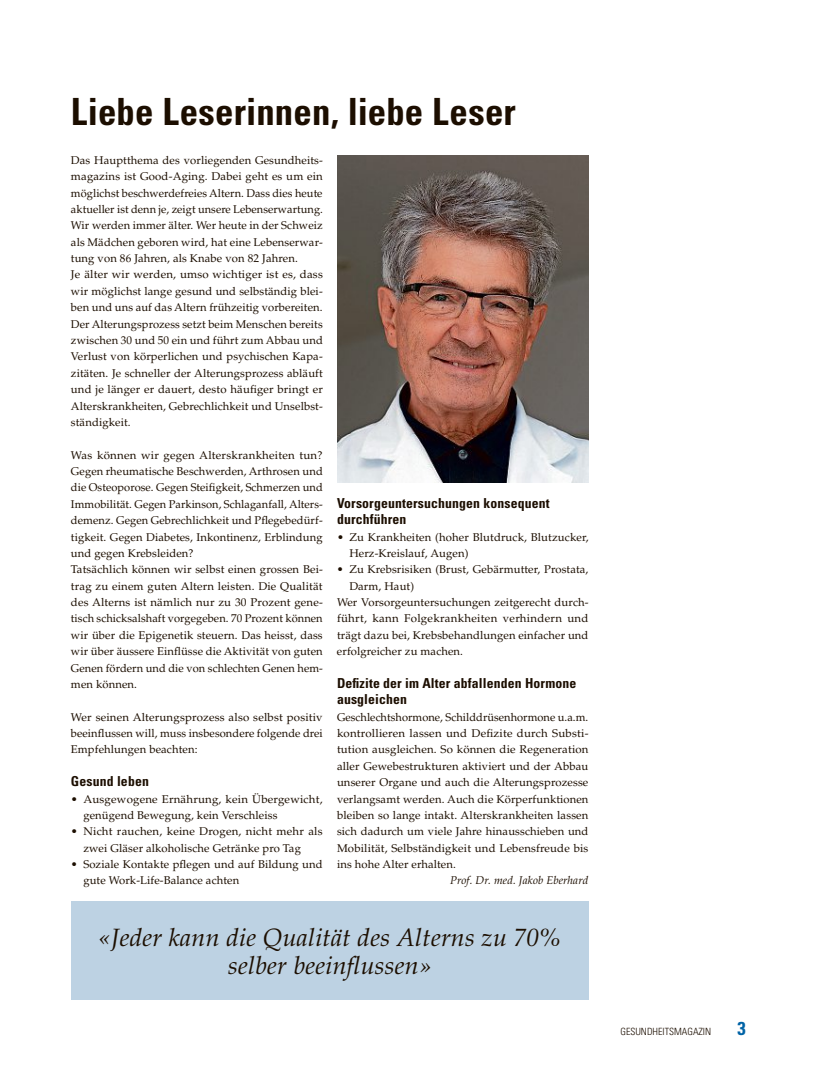
<style>
.page{position:relative;width:823px;height:1088px;background:#fff}
.page>*{position:absolute;margin:0;border:0;box-sizing:border-box;transform-origin:0 0}
.t1{font:700 condensed 37.5px "Univers LT Std";letter-spacing:.005em;color:#1c0e00}
.t2{font:italic 25px/27.5px "Palatino LT Std";letter-spacing:.01em;color:#1c0e00;text-align:center}
.t3{font:700 condensed 18.62px "Univers LT Std";color:#0063a6}
.t4{font:700 condensed 13.75px/16.4px "Univers LT Std";letter-spacing:.01em;color:#1c0e00}
.t5{font:11.25px/16.4px "Palatino LT Std";letter-spacing:.01em;color:#1c0e00}
.t6{font:italic 11.25px "Palatino LT Std";letter-spacing:.01em;color:#1c0e00}
.t7{font:300 condensed 10px "Univers LT Std";color:#1c0e00}
</style>
<div class="page">
<div style="left:71px;top:901px;width:517px;height:98px;background:#bdd2e3"></div>
<img style="left:337px;top:156px;width:251px;height:327px">
<h1 class="t1" style="left:71px;top:91px;width:446px">Liebe Leserinnen, liebe Leser</h1>
<p class="t5" style="left:71px;top:153px;width:253px">Das Hauptthema des vorliegenden Gesundheits&shy;magazins ist Good-Aging. Dabei geht es um ein möglichst beschwerdefreies Altern. Dass dies heute aktueller ist denn je, zeigt unsere Lebenserwartung.<br>Wir werden immer älter. Wer heute in der Schweiz als Mädchen geboren wird, hat eine Lebenserwar&shy;tung von 86 Jahren, als Knabe von 82 Jahren.<br>Je älter wir werden, umso wichtiger ist es, dass wir möglichst lange gesund und selbständig blei&shy;ben und uns auf das Altern frühzeitig vorbereiten.<br>Der Alterungsprozess setzt beim Menschen bereits zwischen 30 und 50 ein und führt zum Abbau und Verlust von körperlichen und psychischen Kapa&shy;zitäten. Je schneller der Alterungsprozess abläuft und je länger er dauert, desto häufiger bringt er Alterskrankheiten, Gebrechlichkeit und Unselbst&shy;ständigkeit.</p>
<p class="t5" style="left:71px;top:448px;width:253px">Was können wir gegen Alterskrankheiten tun?<br>Gegen rheumatische Beschwerden, Arthrosen und die Osteoporose. Gegen Steifigkeit, Schmerzen und Immobilität. Gegen Parkinson, Schlaganfall, Alters&shy;demenz. Gegen Gebrechlichkeit und Pflegebedürf&shy;tigkeit. Gegen Diabetes, Inkontinenz, Erblindung und gegen Krebsleiden?<br>Tatsächlich können wir selbst einen grossen Bei&shy;trag zu einem guten Altern leisten. Die Qualität des Alterns ist nämlich nur zu 30 Prozent gene&shy;tisch schicksalshaft vorgegeben. 70 Prozent können wir über die Epigenetik steuern. Das heisst, dass wir über äussere Einflüsse die Aktivität von guten Genen fördern und die von schlechten Genen hem&shy;men können.</p>
<p class="t5" style="left:71px;top:710px;width:253px;text-align:justify">Wer seinen Alterungsprozess also selbst positiv beeinflussen will, muss insbesondere folgende drei Empfehlungen beachten:</p>
<p class="t4" style="left:71px;top:773px;width:79px">Gesund leben</p>
<p class="t5" style="left:83px;top:792px;width:240px;text-indent:-12px">• Ausgewogene Ernährung, kein Übergewicht, genügend Bewegung, kein Verschleiss</p>
<p class="t5" style="left:83px;top:825px;width:241px;text-indent:-12px">• Nicht rauchen, keine Drogen, nicht mehr als zwei Gläser alkoholische Getränke pro Tag</p>
<p class="t5" style="left:83px;top:857px;width:241px;text-indent:-12px">• Soziale Kontakte pflegen und auf Bildung und gute Work-Life-Balance achten</p>
<p class="t4" style="left:337px;top:495px;width:214px">Vorsorgeuntersuchungen konsequent durchführen</p>
<p class="t5" style="left:349px;top:530px;width:240px;text-indent:-12px">• Zu Krankheiten (hoher Blutdruck, Blutzucker,<br>Herz-Kreislauf, Augen)</p>
<p class="t5" style="left:337px;top:563px;width:253px">• Zu Krebsrisiken (Brust, Gebärmutter, Prostata,</p>
<p class="t5" style="left:349px;top:579px;width:66px">Darm, Haut)</p>
<p class="t5" style="left:337px;top:595px;width:253px">Wer Vorsorgeuntersuchungen zeitgerecht durch-</p>
<p class="t5" style="left:337px;top:612px;width:253px">führt, kann Folgekrankheiten verhindern und</p>
<p class="t5" style="left:337px;top:628px;width:253px">trägt dazu bei, Krebsbehandlungen einfacher und</p>
<p class="t5" style="left:337px;top:645px;width:127px">erfolgreicher zu machen.</p>
<p class="t4" style="left:337px;top:675px;width:241px">Defizite der im Alter abfallenden Hormone ausgleichen</p>
<p class="t5" style="left:337px;top:710px;width:253px;text-align:justify">Geschlechtshormone, Schilddrüsenhormone u.a.m. kontrollieren lassen und Defizite durch Substi&shy;tution ausgleichen. So können die Regeneration aller Gewebestrukturen aktiviert und der Abbau unserer Organe und auch die Alterungsprozesse verlangsamt werden. Auch die Körperfunktionen bleiben so lange intakt. Alterskrankheiten lassen sich dadurch um viele Jahre hinausschieben und Mobilität, Selbständigkeit und Lebensfreude bis ins hohe Alter erhalten.</p>
<p class="t6" style="left:450px;top:874px;width:140px">Prof. Dr. med. Jakob Eberhard</p>
<h2 class="t2" style="left:98px;top:924px;width:464px">«Jeder kann die Qualität des Alterns zu 70% selber beeinflussen»</h2>
<p class="t7" style="left:620px;top:1025px;width:92px">GESUNDHEITSMAGAZIN</p>
<h3 class="t3" style="left:737px;top:1016px;width:10px">3</h3>
</div>
